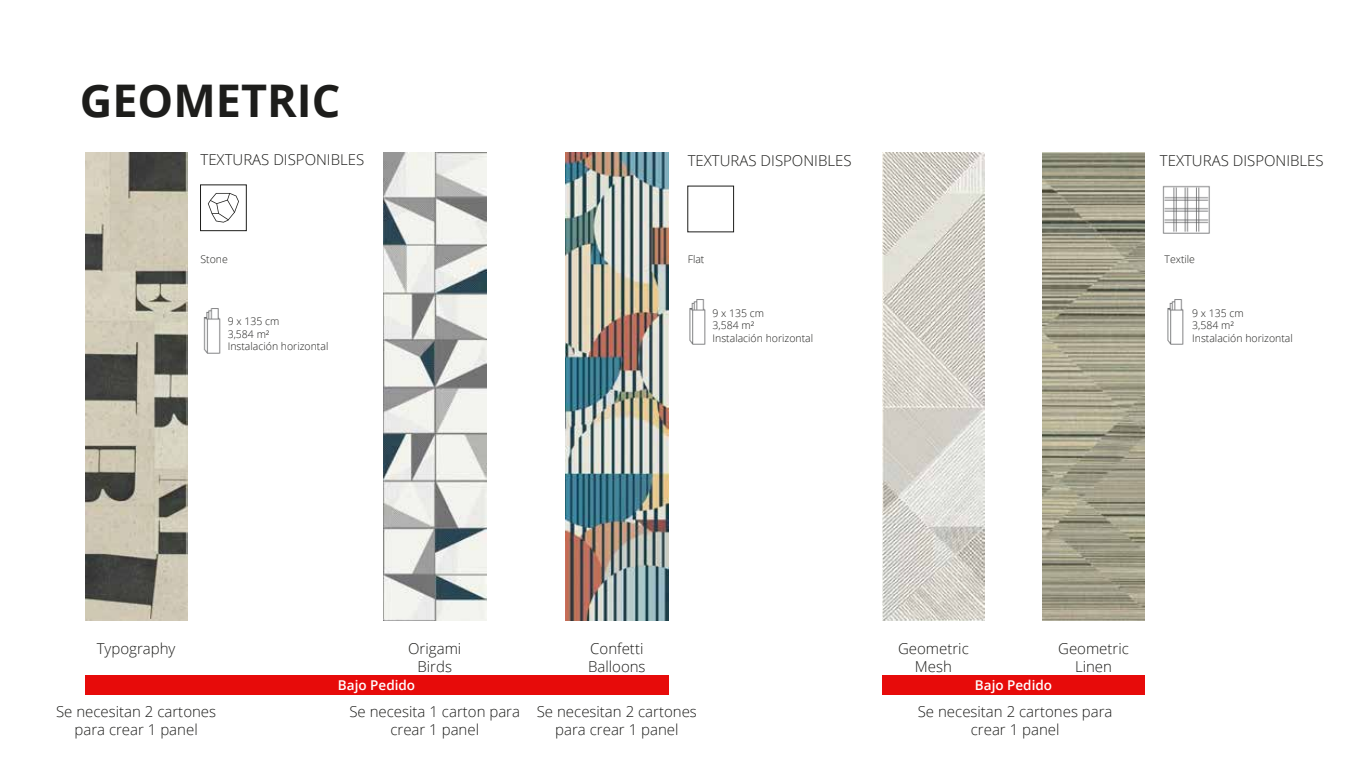
<style>
.page{position:relative;width:1361px;height:765px;background:#fff}
.page>*{position:absolute;margin:0;border:0;box-sizing:border-box;transform-origin:0 0}
.t1{font:700 45px "Open Sans";color:#1d1d1b}
.t2{font:300 15px/18px "Open Sans";color:#1d1d1b;text-align:center}
.t3{font:600 13.5px "Open Sans";color:#fff}
.t4{font:300 10.5px/12.6px "Open Sans";color:#1d1d1b}
</style>
<div class="page">
<img style="left:689px;top:299px;width:17px;height:46px">
<img style="left:187px;top:290px;width:34px;height:81px">
<img style="left:1167px;top:299px;width:17px;height:46px">
<svg style="left:208px;top:193px;width:31px;height:30px"></svg>
<div style="left:200px;top:185px;width:47px;height:46px;border:1px solid #1d1d1b"></div>
<img style="left:1162px;top:185px;width:48px;height:49px">
<img style="left:565px;top:153px;width:103px;height:468px">
<img style="left:1042px;top:153px;width:102px;height:468px">
<img style="left:882px;top:153px;width:102px;height:468px">
<img style="left:383px;top:153px;width:103px;height:468px">
<img style="left:85px;top:153px;width:102px;height:468px">
<div style="left:85px;top:675px;width:583px;height:19px;background:#e70b0a"></div>
<div style="left:882px;top:675px;width:262px;height:19px;background:#e70b0a"></div>
<h1 class="t1" style="left:80px;top:69px;width:262px">GEOMETRIC</h1>
<p class="t2" style="left:200px;top:150px;width:165px">TEXTURAS DISPONIBLES</p>
<p class="t2" style="left:687px;top:151px;width:165px">TEXTURAS DISPONIBLES</p>
<p class="t2" style="left:1159px;top:151px;width:165px">TEXTURAS DISPONIBLES</p>
<p class="t4" style="left:200px;top:252px;width:29px">Stone</p>
<p class="t4" style="left:687px;top:252px;width:18px">Flat</p>
<p class="t4" style="left:1164px;top:252px;width:32px">Textile</p>
<p class="t4" style="left:228px;top:315px;width:102px">9 x 135 cm<br>3,584 m²<br>Instalación horizontal</p>
<p class="t4" style="left:712px;top:306px;width:102px">9 x 135 cm<br>3,584 m²<br>Instalación horizontal</p>
<p class="t4" style="left:1192px;top:306px;width:102px">9 x 135 cm<br>3,584 m²<br>Instalación horizontal</p>
<p class="t2" style="left:97px;top:639px;width:80px">Typography</p>
<p class="t2" style="left:408px;top:639px;width:55px">Origami<br>Birds</p>
<p class="t2" style="left:588px;top:639px;width:59px;text-align:left">Confetti<br>Balloons</p>
<p class="t2" style="left:898px;top:639px;width:72px">Geometric<br>Mesh</p>
<p class="t2" style="left:1058px;top:639px;width:72px">Geometric<br>Linen</p>
<p class="t3" style="left:338px;top:676px;width:79px">Bajo Pedido</p>
<p class="t3" style="left:975px;top:676px;width:79px">Bajo Pedido</p>
<p class="t2" style="left:56px;top:702px;width:162px">Se necesitan 2 cartones para crear 1 panel</p>
<p class="t2" style="left:349px;top:702px;width:172px">Se necesita 1 carton para crear 1 panel</p>
<p class="t2" style="left:537px;top:702px;width:162px">Se necesitan 2 cartones para crear 1 panel</p>
<p class="t2" style="left:917px;top:702px;width:196px">Se necesitan 2 cartones para crear 1 panel</p>
</div>
